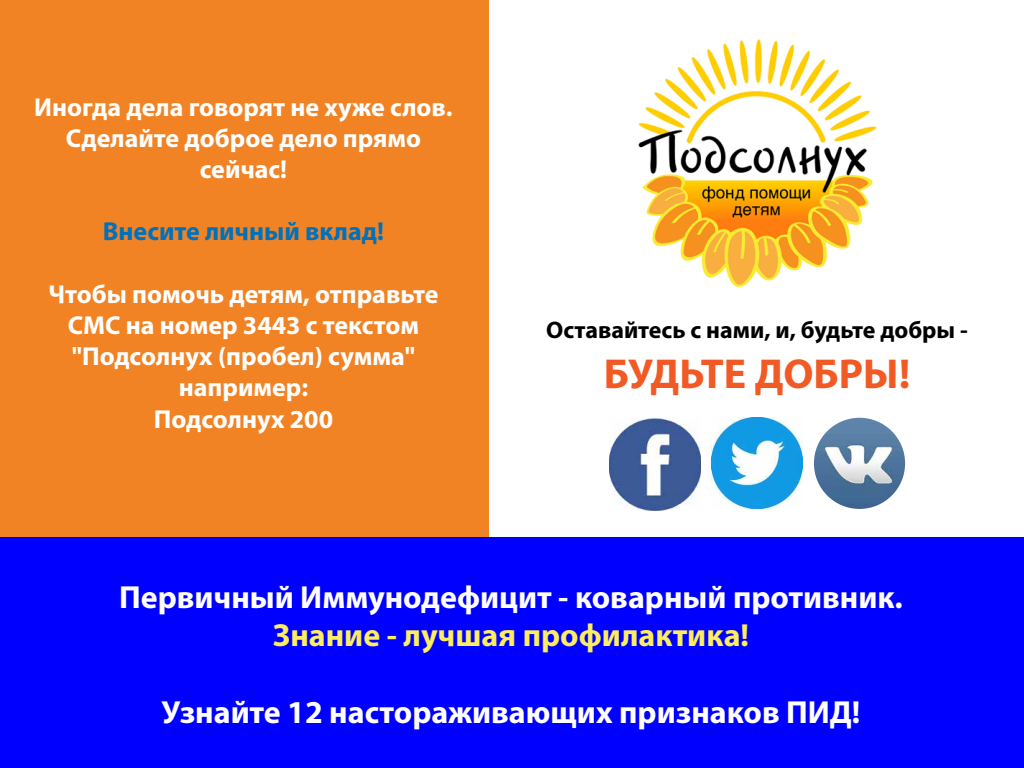
<style>
.page{position:relative;width:1024px;height:768px;background:#fff}
.page>*{position:absolute;margin:0;border:0;box-sizing:border-box;transform-origin:0 0}
.t1{font:700 42px "Myriad Pro";color:#f15a24}
.t2{font:700 32px "Myriad Pro";color:#fff}
.t3{font:700 32px "Myriad Pro";color:#fcee60}
.t4{font:700 26px/31.2px "Myriad Pro";color:#fff;text-align:center}
.t5{font:700 26px "Myriad Pro";color:#0071bc}
.t6{font:700 24px "Myriad Pro";color:#000}
</style>
<div class="page">
<img style="left:638px;top:39px;width:239px;height:249px">
<div style="left:0;top:0;width:489px;height:537px;background:#f18324"></div>
<img style="left:711px;top:418px;width:91px;height:91px">
<img style="left:609px;top:418px;width:92px;height:92px">
<img style="left:814px;top:418px;width:91px;height:91px;border-radius:46px">
<div style="left:0;top:537px;width:1024px;height:231px;background:#00f"></div>
<p class="t4" style="left:34px;top:90px;width:420px">Иногда дела говорят не хуже слов.<br>Сделайте доброе дело прямо сейчас!</p>
<p class="t5" style="left:103px;top:215px;width:283px">Внесите личный вклад!</p>
<p class="t4" style="left:49px;top:277px;width:391px">Чтобы помочь детям, отправьте<br>СМС на номер 3443 с текстом "Подсолнух (пробел) сумма" например:<br>Подсолнух 200</p>
<p class="t6" style="left:546px;top:314px;width:423px">Оставайтесь с нами, и, будьте добры -</p>
<h1 class="t1" style="left:604px;top:347px;width:308px">БУДЬТЕ ДОБРЫ!</h1>
<p class="t2" style="left:119px;top:576px;width:785px">Первичный Иммунодефицит - коварный противник.</p>
<p class="t3" style="left:273px;top:615px;width:478px">Знание - лучшая профилактика!</p>
<p class="t2" style="left:162px;top:691px;width:700px">Узнайте 12 настораживающих признаков ПИД!</p>
</div>
